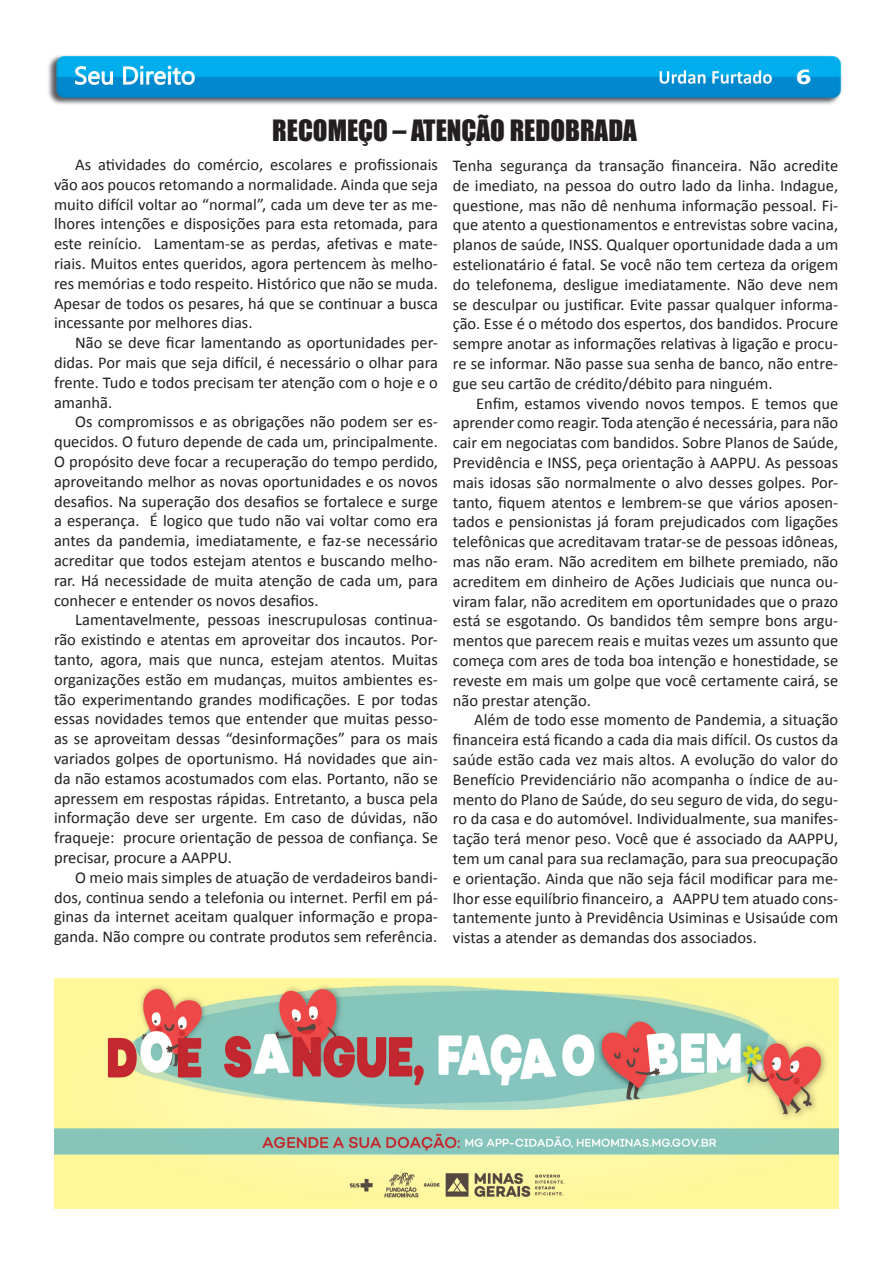
<style>
.page{position:relative;width:893px;height:1263px;background:#fff}
.page>*{position:absolute;margin:0;border:0;box-sizing:border-box;transform-origin:0 0}
.t1{font:27px "Impact";color:#231f20}
.t2{font:700 20.25px "Ebrima";color:#fff;scale:1.33 1}
.t3{font:16.5px/19.8px "Calibri";color:#231f20;text-align:justify}
</style>
<div class="page">
<img style="left:48px;top:55px;width:794px;height:50px">
<img style="left:54px;top:978px;width:785px;height:231px">
<p class="t1" style="left:272px;top:109px;width:366px">RECOMEÇO – ATENÇÃO REDOBRADA</p>
<p class="t2" style="left:796px;top:62px;width:13px">6</p>
<p class="t3" style="left:54px;top:155px;width:385px;text-indent:21px">As atividades do comércio, escolares e profissionais vão aos poucos retomando a normalidade. Ainda que seja muito difícil voltar ao “normal”, cada um deve ter as me&shy;lhores intenções e disposições para esta retomada, para este reinício. Lamentam-se as perdas, afetivas e mate&shy;riais. Muitos entes queridos, agora pertencem às melho&shy;res memórias e todo respeito. Histórico que não se muda.<br>Apesar de todos os pesares, há que se continuar a busca incessante por melhores dias.</p>
<p class="t3" style="left:54px;top:333px;width:385px;text-indent:21px">Não se deve ficar lamentando as oportunidades per&shy;didas. Por mais que seja difícil, é necessário o olhar para frente. Tudo e todos precisam ter atenção com o hoje e o amanhã.</p>
<p class="t3" style="left:54px;top:412px;width:385px;text-indent:21px">Os compromissos e as obrigações não podem ser es&shy;quecidos. O futuro depende de cada um, principalmente.<br>O propósito deve focar a recuperação do tempo perdido, aproveitando melhor as novas oportunidades e os novos desafios. Na superação dos desafios se fortalece e surge a esperança. É logico que tudo não vai voltar como era antes da pandemia, imediatamente, e faz-se necessário acreditar que todos estejam atentos e buscando melho&shy;rar. Há necessidade de muita atenção de cada um, para conhecer e entender os novos desafios.</p>
<p class="t3" style="left:54px;top:610px;width:385px;text-indent:21px">Lamentavelmente, pessoas inescrupulosas continua&shy;rão existindo e atentas em aproveitar dos incautos. Por&shy;tanto, agora, mais que nunca, estejam atentos. Muitas organizações estão em mudanças, muitos ambientes es&shy;tão experimentando grandes modificações. E por todas essas novidades temos que entender que muitas pesso&shy;as se aproveitam dessas “desinformações” para os mais variados golpes de oportunismo. Há novidades que ain&shy;da não estamos acostumados com elas. Portanto, não se apressem em respostas rápidas. Entretanto, a busca pela informação deve ser urgente. Em caso de dúvidas, não fraqueje: procure orientação de pessoa de confiança. Se precisar, procure a AAPPU.</p>
<p class="t3" style="left:54px;top:867px;width:385px;text-indent:21px">O meio mais simples de atuação de verdadeiros bandi&shy;dos, continua sendo a telefonia ou internet. Perfil em pá&shy;ginas da internet aceitam qualquer informação e propa&shy;ganda. Não compre ou contrate produtos sem referência.</p>
<p class="t3" style="left:453px;top:156px;width:387px">Tenha segurança da transação financeira. Não acredite de imediato, na pessoa do outro lado da linha. Indague, questione, mas não dê nenhuma informação pessoal. Fi&shy;que atento a questionamentos e entrevistas sobre vacina, planos de saúde, INSS. Qualquer oportunidade dada a um estelionatário é fatal. Se você não tem certeza da origem do telefonema, desligue imediatamente. Não deve nem se desculpar ou justificar. Evite passar qualquer informa&shy;ção. Esse é o método dos espertos, dos bandidos. Procure sempre anotar as informações relativas à ligação e procu&shy;re se informar. Não passe sua senha de banco, não entre&shy;gue seu cartão de crédito/débito para ninguém.</p>
<p class="t3" style="left:453px;top:393px;width:387px;text-indent:23px">Enfim, estamos vivendo novos tempos. E temos que aprender como reagir. Toda atenção é necessária, para não cair em negociatas com bandidos. Sobre Planos de Saúde, Previdência e INSS, peça orientação à AAPPU. As pessoas mais idosas são normalmente o alvo desses golpes. Por&shy;tanto, fiquem atentos e lembrem-se que vários aposen&shy;tados e pensionistas já foram prejudicados com ligações telefônicas que acreditavam tratar-se de pessoas idôneas, mas não eram. Não acreditem em bilhete premiado, não acreditem em dinheiro de Ações Judiciais que nunca ou&shy;viram falar, não acreditem em oportunidades que o prazo está se esgotando. Os bandidos têm sempre bons argu&shy;mentos que parecem reais e muitas vezes um assunto que começa com ares de toda boa intenção e honestidade, se reveste em mais um golpe que você certamente cairá, se não prestar atenção.</p>
<p class="t3" style="left:453px;top:710px;width:387px;text-indent:21px">Além de todo esse momento de Pandemia, a situação financeira está ficando a cada dia mais difícil. Os custos da saúde estão cada vez mais altos. A evolução do valor do Benefício Previdenciário não acompanha o índice de au&shy;mento do Plano de Saúde, do seu seguro de vida, do segu&shy;ro da casa e do automóvel. Individualmente, sua manifes&shy;tação terá menor peso. Você que é associado da AAPPU, tem um canal para sua reclamação, para sua preocupação e orientação. Ainda que não seja fácil modificar para me&shy;lhor esse equilíbrio financeiro, a AAPPU tem atuado cons&shy;tantemente junto à Previdência Usiminas e Usisaúde com vistas a atender as demandas dos associados.</p>
</div>
